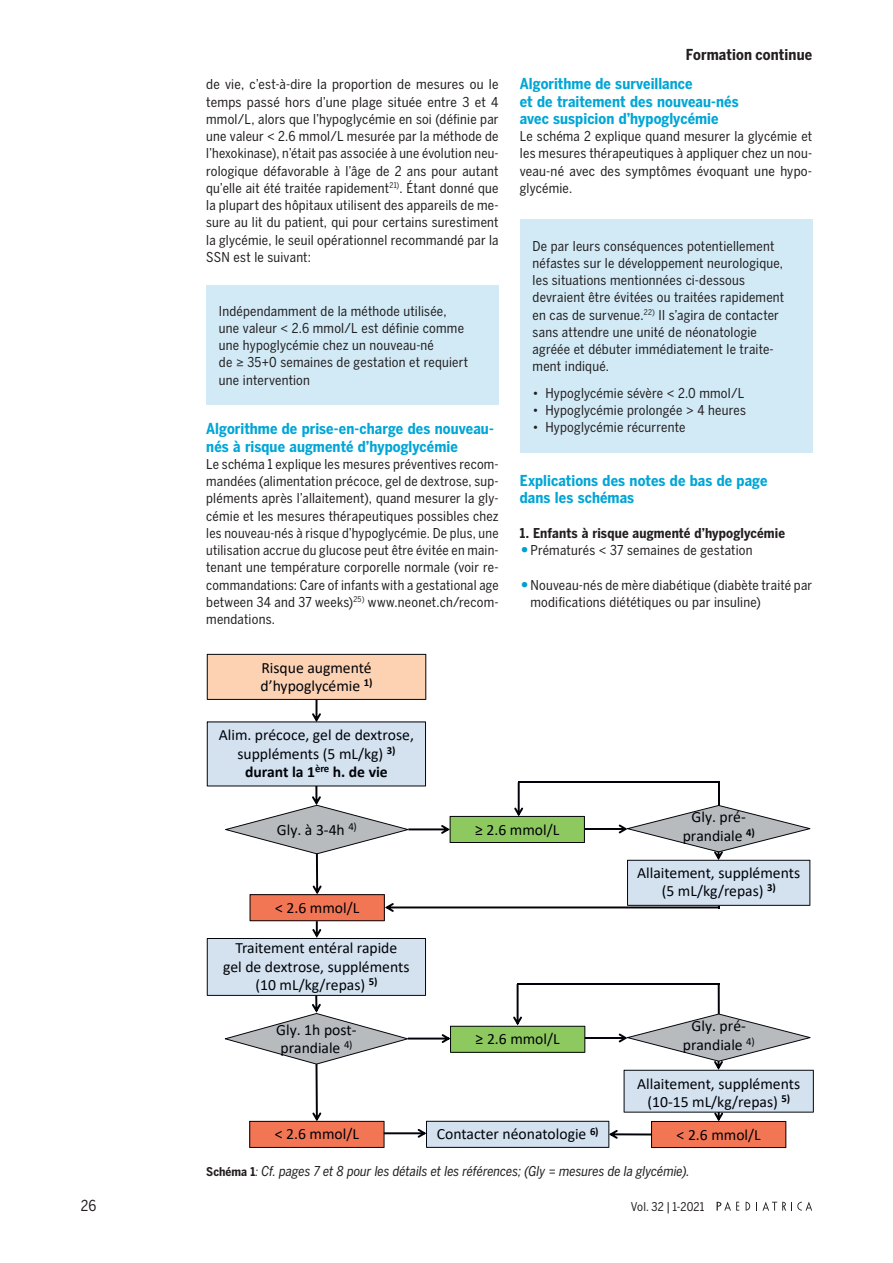
<style>
.page{position:relative;width:893px;height:1263px;background:#fff}
.page>*{position:absolute;margin:0;border:0;box-sizing:border-box;transform-origin:0 0}
.t1{font:15.6px/18.6px "Calibri";color:#000208;text-align:center}
.t2{font:700 15px/17.2px "Benton Sans Condensed";letter-spacing:.005em;color:#00a6d6}
.t3{font:700 15px "Benton Sans Condensed";letter-spacing:.01em;color:#231f20}
.t4{font:15px "Benton Sans Condensed";color:#231f20}
.t5{font:13.5px/17.2px "Benton Sans Condensed";letter-spacing:.015em;color:#231f20;text-align:justify}
.t6{font:italic 13.5px "Benton Sans Condensed";letter-spacing:-.005em;color:#231f20}
.t7{font:700 13.5px "Benton Sans Condensed";letter-spacing:.01em;color:#231f20}
.t8{font:12px "Benton Sans Condensed";letter-spacing:.015em;color:#231f20}
.s1{font-weight:700}
.s2{font-weight:700;font-size:21px;color:#009fd1}
.s3{font-weight:700;font-style:normal;font-size:12px}
.s4{font-size:12px}
</style>
<div class="page">
<svg style="left:756px;top:1201px;width:56px;height:10px"></svg>
<svg style="left:746px;top:1201px;width:4px;height:9px"></svg>
<svg style="left:717px;top:1201px;width:22px;height:9px"></svg>
<div style="left:206px;top:285px;width:293px;height:120px;background:#d1eaf6"></div>
<svg style="left:207px;top:654px;width:607px;height:494px"></svg>
<div style="left:520px;top:219px;width:292px;height:234px;background:#d1eaf6"></div>
<p class="t5" style="left:206px;top:76px;width:294px">de vie, c’est-à-dire la proportion de mesures ou le temps passé hors d’une plage située entre 3 et 4 mmol/L, alors que l’hypoglycémie en soi (définie par une valeur &lt; 2.6 mmol/L mesurée par la méthode de l’hexokinase), n’était pas associée à une évolution neu&shy;rologique défavorable à l’âge de 2 ans pour autant qu’elle ait été traitée rapidement<sup>21)</sup>. Étant donné que la plupart des hôpitaux utilisent des appareils de me&shy;sure au lit du patient, qui pour certains surestiment la glycémie, le seuil opérationnel recommandé par la SSN est le suivant:</p>
<p class="t5" style="left:219px;top:302px;width:251px;text-align:left">Indépendamment de la méthode utilisée, une valeur &lt; 2.6 mmol/L est définie comme une hypoglycémie chez un nouveau-né<br>de ≥ 35+0 semaines de gestation et requiert une intervention</p>
<p class="t2" style="left:206px;top:420px;width:289px">Algorithme de prise-en-charge des nouveau&shy;nés à risque augmenté d’hypoglycémie</p>
<p class="t5" style="left:206px;top:455px;width:294px">Le schéma 1 explique les mesures préventives recom&shy;mandées (alimentation précoce, gel de dextrose, sup&shy;pléments après l’allaitement), quand mesurer la gly&shy;cémie et les mesures thérapeutiques possibles chez les nouveau-nés à risque d’hypoglycémie. De plus, une utilisation accrue du glucose peut être évitée en main&shy;tenant une température corporelle normale (voir re&shy;commandations: Care of infants with a gestational age between 34 and 37 weeks)<sup>25)</sup> www.neonet.ch/recom&shy;mendations.</p>
<p class="t1" style="left:261px;top:658px;width:113px;text-align:left">Risque augmenté d’hypoglycémie <sup>1)</sup></p>
<p class="t1" style="left:219px;top:725px;width:197px">Alim. précoce, gel de dextrose, suppléments (5 mL/kg) <sup>3) </sup><span class="s1">durant la 1</span><sup>ère</sup> <span class="s1">h. de vie</span></p>
<p class="t3" style="left:686px;top:45px;width:128px">Formation continue</p>
<p class="t2" style="left:520px;top:75px;width:220px">Algorithme de surveillance<br>et de traitement des nouveau-nés avec suspicion d’hypoglycémie</p>
<p class="t5" style="left:520px;top:127px;width:294px">Le schéma 2 explique quand mesurer la glycémie et les mesures thérapeutiques à appliquer chez un nou&shy;veau-né avec des symptômes évoquant une hypo&shy;glycémie.</p>
<p class="t5" style="left:533px;top:237px;width:253px;text-align:left">De par leurs conséquences potentiellement néfastes sur le développement neurologique, les situations mentionnées ci-dessous devraient être évitées ou traitées rapidement en cas de survenue.<sup>22)</sup> Il s’agira de contacter sans attendre une unité de néonatologie agréée et débuter immédiatement le traite&shy;ment indiqué.</p>
<p class="t5" style="left:533px;top:384px;width:213px">• Hypoglycémie sévère &lt; 2.0 mmol/L</p>
<p class="t5" style="left:533px;top:401px;width:215px">• Hypoglycémie prolongée &gt; 4 heures</p>
<p class="t5" style="left:533px;top:418px;width:154px">• Hypoglycémie récurrente</p>
<p class="t2" style="left:520px;top:472px;width:249px">Explications des notes de bas de page dans les schémas</p>
<p class="t7" style="left:520px;top:524px;width:267px">1. Enfants à risque augmenté d’hypoglycémie</p>
<p class="t5" style="left:520px;top:541px;width:234px"><span class="s2">•</span>Prématurés &lt; 37 semaines de gestation</p>
<p class="t5" style="left:530px;top:576px;width:283px;text-indent:-11px"><span class="s2">•</span>Nouveau-nés de mère diabétique (diabète traité par modifications diététiques ou par insuline)</p>
<p class="t1" style="left:277px;top:820px;width:81px">Gly. à 3-4h <sup>4)</sup></p>
<p class="t1" style="left:275px;top:898px;width:86px">&lt; 2.6 mmol/L</p>
<p class="t1" style="left:223px;top:938px;width:188px">Traitement entéral rapide<br>gel de dextrose, suppléments (10 mL/kg/repas) <sup>5)</sup></p>
<p class="t1" style="left:276px;top:1020px;width:82px;text-align:left">Gly. 1h post&shy;prandiale <sup>4)</sup></p>
<p class="t1" style="left:275px;top:1124px;width:86px">&lt; 2.6 mmol/L</p>
<p class="t1" style="left:475px;top:820px;width:86px">≥ 2.6 mmol/L</p>
<p class="t1" style="left:476px;top:1029px;width:86px">≥ 2.6 mmol/L</p>
<p class="t1" style="left:683px;top:807px;width:74px">Gly. pré&shy;prandiale <sup>4)</sup></p>
<p class="t1" style="left:637px;top:863px;width:164px">Allaitement, suppléments (5 mL/kg/repas) <sup>3)</sup></p>
<p class="t1" style="left:683px;top:1016px;width:74px">Gly. pré&shy;prandiale <sup>4)</sup></p>
<p class="t1" style="left:637px;top:1074px;width:164px">Allaitement, suppléments (10-15 mL/kg/repas) <sup>5)</sup></p>
<p class="t1" style="left:437px;top:1124px;width:163px">Contacter néonatologie <sup>6)</sup></p>
<p class="t1" style="left:677px;top:1125px;width:86px">&lt; 2.6 mmol/L</p>
<p class="t6" style="left:206px;top:1163px;width:485px"><span class="s3">Schéma 1</span><span class="s4">:</span> Cf. pages 7 et 8 pour les détails et les références; (Gly = mesures de la glycémie).</p>
<p class="t4" style="left:81px;top:1196px;width:17px">26</p>
<p class="t8" style="left:631px;top:1199px;width:75px">Vol. 32 | 1-2021</p>
</div>
